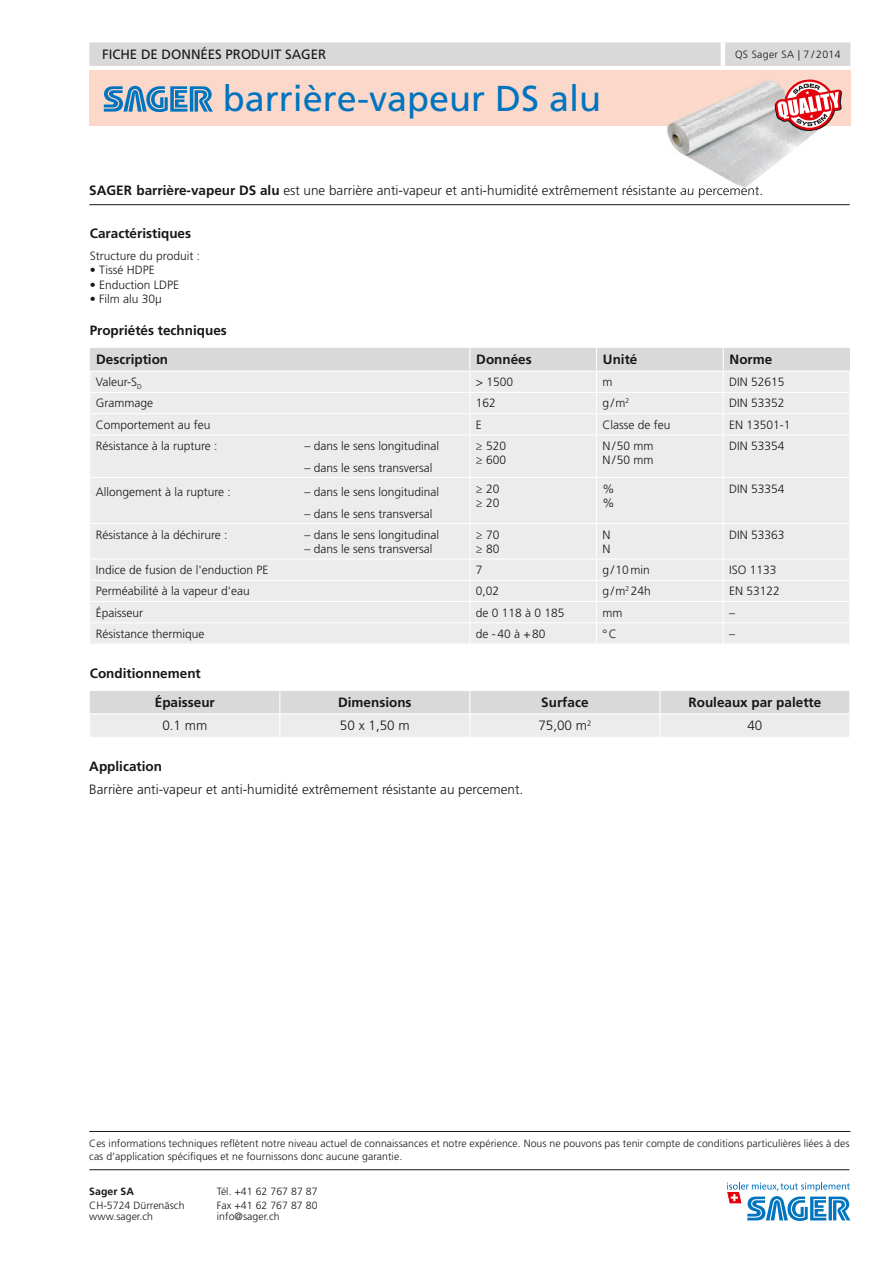
<style>
.page{position:relative;width:893px;height:1263px;background:#fff}
.page>*{position:absolute;margin:0;border:0;box-sizing:border-box;transform-origin:0 0}
.t1{font:36px "Frutiger LT Std";color:#0074be}
.t2{font:300 13.5px "Frutiger LT Std";color:#171715}
.t3{font:700 13.5px/29.5px "Frutiger LT Std";color:#171715}
.t4{font:13.5px "Frutiger LT Std";color:#171715}
.t5{font:300 12px/14.4px "Frutiger LT Std";color:#171715}
.t6{font:300 10.5px/12.6px "Frutiger LT Std";letter-spacing:.005em;color:#171715}
.t7{font:300 10.5px "Frutiger LT Std";letter-spacing:.03em;color:#171715}
.t8{font:700 10.5px "Frutiger LT Std";letter-spacing:.005em;color:#171715}
.s1{font-weight:700}
</style>
<div class="page">
<div style="left:89px;top:43px;width:761px;height:23px;background:#d9d9da"></div>
<div style="left:89px;top:70px;width:761px;height:56px;background:#fbd8c9"></div>
<hr style="left:721px;top:43px;width:4px;height:23px;background:#fff">
<svg style="left:104px;top:86px;width:109px;height:26px"></svg>
<svg style="left:727px;top:1182px;width:123px;height:39px"></svg>
<hr style="left:89px;top:1131px;width:761px;height:1px;background:#171715">
<hr style="left:89px;top:1169px;width:760px;height:1px;background:#171715">
<hr style="left:89px;top:204px;width:761px;height:1px;background:#171715">
<div style="left:90px;top:435px;width:759px;height:208px;background:#ececec"></div>
<hr style="left:469px;top:435px;width:1px;height:42px;background:#fff">
<hr style="left:596px;top:435px;width:1px;height:42px;background:#fff">
<hr style="left:723px;top:435px;width:1px;height:42px;background:#fff">
<hr style="left:89px;top:477px;width:381px;height:1px;background:#fff">
<hr style="left:470px;top:477px;width:127px;height:1px;background:#fff">
<hr style="left:469px;top:478px;width:1px;height:45px;background:#fff">
<hr style="left:597px;top:477px;width:126px;height:1px;background:#fff">
<hr style="left:596px;top:478px;width:1px;height:45px;background:#fff">
<hr style="left:723px;top:477px;width:127px;height:1px;background:#fff">
<hr style="left:723px;top:478px;width:1px;height:45px;background:#fff">
<hr style="left:89px;top:523px;width:381px;height:1px;background:#fff">
<hr style="left:470px;top:523px;width:127px;height:1px;background:#fff">
<hr style="left:469px;top:524px;width:1px;height:34px;background:#fff">
<hr style="left:597px;top:523px;width:126px;height:1px;background:#fff">
<hr style="left:596px;top:524px;width:1px;height:34px;background:#fff">
<hr style="left:723px;top:523px;width:127px;height:1px;background:#fff">
<hr style="left:723px;top:524px;width:1px;height:34px;background:#fff">
<hr style="left:89px;top:558px;width:381px;height:1px;background:#fff">
<hr style="left:470px;top:558px;width:127px;height:1px;background:#fff">
<hr style="left:597px;top:558px;width:126px;height:1px;background:#fff">
<hr style="left:723px;top:558px;width:127px;height:1px;background:#fff">
<hr style="left:89px;top:580px;width:381px;height:1px;background:#fff">
<hr style="left:470px;top:580px;width:127px;height:1px;background:#fff">
<hr style="left:597px;top:580px;width:126px;height:1px;background:#fff">
<hr style="left:723px;top:580px;width:127px;height:1px;background:#fff">
<hr style="left:89px;top:601px;width:381px;height:1px;background:#fff">
<hr style="left:470px;top:601px;width:127px;height:1px;background:#fff">
<hr style="left:597px;top:601px;width:126px;height:1px;background:#fff">
<hr style="left:723px;top:601px;width:127px;height:1px;background:#fff">
<hr style="left:89px;top:622px;width:381px;height:1px;background:#fff">
<hr style="left:470px;top:622px;width:127px;height:1px;background:#fff">
<svg style="left:469px;top:559px;width:1px;height:84px"></svg>
<hr style="left:597px;top:622px;width:126px;height:1px;background:#fff">
<svg style="left:596px;top:559px;width:1px;height:84px"></svg>
<hr style="left:723px;top:622px;width:127px;height:1px;background:#fff">
<svg style="left:723px;top:559px;width:1px;height:84px"></svg>
<svg style="left:90px;top:348px;width:760px;height:86px;background:#e7e7e7"></svg>
<hr style="left:89px;top:371px;width:381px;height:1px;background:#fff">
<hr style="left:470px;top:371px;width:127px;height:1px;background:#fff">
<hr style="left:597px;top:371px;width:126px;height:1px;background:#fff">
<hr style="left:723px;top:371px;width:127px;height:1px;background:#fff">
<svg style="left:90px;top:691px;width:760px;height:46px;background:#e3e3e3"></svg>
<img style="left:667px;top:80px;width:146px;height:105px">
<img style="left:661px;top:185px;width:98px;height:7px">
<svg style="left:772px;top:79px;width:70px;height:55px"></svg>
<p class="t4" style="left:102px;top:47px;width:226px">FICHE DE DONNÉES PRODUIT SAGER</p>
<p class="t7" style="left:735px;top:49px;width:107px">QS Sager SA | 7 / 2014</p>
<h1 class="t1" style="left:223px;top:77px;width:380px">barrière-vapeur DS alu</h1>
<p class="t2" style="left:89px;top:183px;width:675px"><span class="s1">SAGER barrière-vapeur DS alu</span> est une barrière anti-vapeur et anti-humidité extrêmement résistante au percement.</p>
<p class="t3" style="left:90px;top:219px;width:103px">Caractéristiques</p>
<p class="t5" style="left:90px;top:249px;width:112px">Structure du produit :</p>
<p class="t5" style="left:90px;top:263px;width:66px">• Tissé HDPE</p>
<p class="t5" style="left:90px;top:278px;width:91px">• Enduction LDPE</p>
<p class="t5" style="left:90px;top:292px;width:74px">• Film alu 30µ</p>
<p class="t3" style="left:90px;top:315px;width:139px">Propriétés techniques</p>
<p class="t3" style="left:96px;top:345px;width:73px">Description</p>
<p class="t3" style="left:476px;top:345px;width:57px">Données</p>
<p class="t3" style="left:603px;top:345px;width:36px">Unité</p>
<p class="t3" style="left:730px;top:345px;width:44px">Norme</p>
<p class="t5" style="left:96px;top:375px;width:48px">Valeur-S<sub>D</sub></p>
<p class="t5" style="left:476px;top:375px;width:39px">&gt; 1500</p>
<p class="t5" style="left:603px;top:375px;width:11px">m</p>
<p class="t5" style="left:729px;top:375px;width:57px">DIN 52615</p>
<p class="t5" style="left:96px;top:396px;width:59px">Grammage</p>
<p class="t5" style="left:476px;top:396px;width:22px">162</p>
<p class="t5" style="left:603px;top:396px;width:28px">g / m<sup>2</sup></p>
<p class="t5" style="left:729px;top:396px;width:57px">DIN 53352</p>
<p class="t5" style="left:96px;top:417px;width:116px">Comportement au feu</p>
<p class="t5" style="left:476px;top:417px;width:7px">E</p>
<p class="t5" style="left:603px;top:417px;width:70px">Classe de feu</p>
<p class="t5" style="left:729px;top:417px;width:63px">EN 13501-1</p>
<p class="t5" style="left:96px;top:439px;width:123px">Résistance à la rupture :</p>
<p class="t5" style="left:304px;top:439px;width:136px">– dans le sens longitudinal</p>
<p class="t5" style="left:304px;top:460px;width:130px">– dans le sens transversal</p>
<p class="t5" style="left:476px;top:439px;width:32px">≥ 520 ≥ 600</p>
<p class="t5" style="left:603px;top:439px;width:53px">N / 50 mm<br>N / 50 mm</p>
<p class="t5" style="left:729px;top:439px;width:57px">DIN 53354</p>
<p class="t5" style="left:96px;top:485px;width:137px">Allongement à la rupture :</p>
<p class="t5" style="left:304px;top:485px;width:136px">– dans le sens longitudinal</p>
<p class="t5" style="left:304px;top:506px;width:130px">– dans le sens transversal</p>
<p class="t5" style="left:96px;top:527px;width:133px">Résistance à la déchirure :</p>
<p class="t5" style="left:304px;top:527px;width:136px">– dans le sens longitudinal</p>
<p class="t5" style="left:304px;top:542px;width:130px">– dans le sens transversal</p>
<p class="t5" style="left:476px;top:481px;width:25px">≥ 20 ≥ 20</p>
<p class="t5" style="left:603px;top:481px;width:13px">% %</p>
<p class="t5" style="left:729px;top:481px;width:57px">DIN 53354</p>
<p class="t5" style="left:476px;top:527px;width:25px">≥ 70 ≥ 80</p>
<p class="t5" style="left:603px;top:527px;width:10px">N<br>N</p>
<p class="t5" style="left:729px;top:527px;width:57px">DIN 53363</p>
<p class="t5" style="left:96px;top:563px;width:174px">Indice de fusion de l'enduction PE</p>
<p class="t5" style="left:476px;top:563px;width:8px">7</p>
<p class="t5" style="left:603px;top:563px;width:49px">g / 10 min</p>
<p class="t5" style="left:729px;top:563px;width:49px">ISO 1133</p>
<p class="t5" style="left:96px;top:584px;width:156px">Perméabilité à la vapeur d'eau</p>
<p class="t5" style="left:476px;top:584px;width:25px">0,02</p>
<p class="t5" style="left:603px;top:584px;width:50px">g / m<sup>2</sup> 24h</p>
<p class="t5" style="left:729px;top:584px;width:52px">EN 53122</p>
<p class="t5" style="left:96px;top:605px;width:49px">Épaisseur</p>
<p class="t5" style="left:476px;top:605px;width:90px">de 0 118 à 0 185</p>
<p class="t5" style="left:603px;top:605px;width:21px">mm</p>
<p class="t5" style="left:729px;top:605px;width:7px">–</p>
<p class="t5" style="left:96px;top:627px;width:110px">Résistance thermique</p>
<p class="t5" style="left:476px;top:627px;width:71px">de - 40 à + 80</p>
<p class="t5" style="left:603px;top:627px;width:16px">° C</p>
<p class="t5" style="left:729px;top:627px;width:7px">–</p>
<p class="t3" style="left:155px;top:658px;width:62px;text-indent:-65px">Conditionnement<br>Épaisseur</p>
<p class="t3" style="left:338px;top:688px;width:75px">Dimensions</p>
<p class="t3" style="left:541px;top:688px;width:49px">Surface</p>
<p class="t3" style="left:688px;top:688px;width:134px">Rouleaux par palette</p>
<p class="t2" style="left:162px;top:718px;width:47px">0.1 mm</p>
<p class="t2" style="left:340px;top:718px;width:71px">50 x 1,50 m</p>
<p class="t2" style="left:538px;top:718px;width:55px">75,00 m<sup>2</sup></p>
<p class="t2" style="left:747px;top:718px;width:17px">40</p>
<p class="t3" style="left:89px;top:751px;width:74px">Application</p>
<p class="t2" style="left:89px;top:781px;width:435px">Barrière anti-vapeur et anti-humidité extrêmement résistante au percement.</p>
<p class="t6" style="left:89px;top:1138px;width:762px">Ces informations techniques reflètent notre niveau actuel de connaissances et notre expérience. Nous ne pouvons pas tenir compte de conditions particulières liées à des cas d’application spécifiques et ne fournissons donc aucune garantie.</p>
<p class="t8" style="left:89px;top:1185px;width:46px">Sager SA</p>
<p class="t6" style="left:217px;top:1185px;width:102px">Tél. +41 62 767 87 87</p>
<p class="t6" style="left:89px;top:1199px;width:97px">CH-5724 Dürrenäsch</p>
<p class="t6" style="left:217px;top:1199px;width:102px">Fax +41 62 767 87 80</p>
<p class="t6" style="left:89px;top:1211px;width:65px">www.sager.ch</p>
<p class="t6" style="left:217px;top:1211px;width:64px">info@sager.ch</p>
</div>
